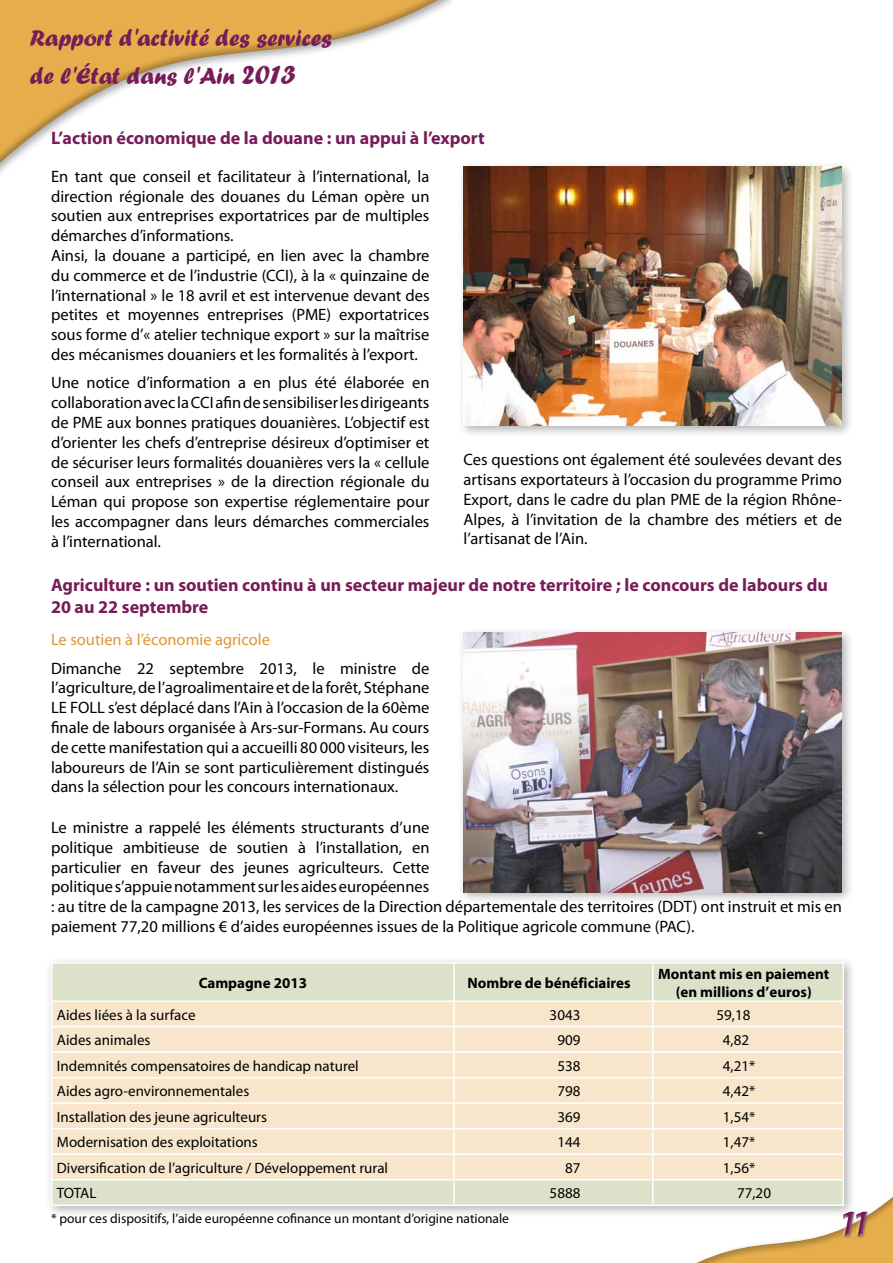
<style>
.page{position:relative;width:893px;height:1263px;background:#fff}
.page>*{position:absolute;margin:0;border:0;box-sizing:border-box;transform-origin:0 0}
.t1{font:italic 700 37.5px "Myriad Pro";color:#761c58}
.t2{font:24px/38.4px "Forte";color:#761c58}
.t3{font:700 18px/21.6px "Myriad Pro";color:#761c58}
.t4{font:16.5px/19.8px "Myriad Pro";color:#000;text-align:justify}
.t5{font:16.5px "Myriad Pro";color:#de9632}
.t6{font:15px "Myriad Pro";color:#000}
.t7{font:700 15px/18px "Myriad Pro";color:#000;text-align:center}
.t8{font:13.5px "Myriad Pro";color:#000}
.s1{font-size:28.5px}
</style>
<div class="page">
<div style="left:0;top:0;width:448px;height:185px;background:#000;opacity:.4"></div>
<div style="left:457px;top:627px;width:397px;height:277px;background:#000;opacity:.3"></div>
<img style="left:463px;top:633px;width:379px;height:259px">
<div style="left:457px;top:160px;width:397px;height:278px;background:#000;opacity:.3"></div>
<img style="left:463px;top:166px;width:379px;height:260px">
<div style="left:45px;top:956px;width:811px;height:262px;background:#000;opacity:.3"></div>
<div style="left:53px;top:964px;width:790px;height:240px;background:#dce2ca"></div>
<div style="left:53px;top:1002px;width:627px;height:177px;background:#f7e6cc"></div>
<hr style="left:51px;top:962px;width:403px;height:2px;background:#fff">
<hr style="left:51px;top:964px;width:2px;height:36px;background:#fff">
<hr style="left:51px;top:1000px;width:403px;height:2px;background:#fff">
<hr style="left:51px;top:1002px;width:2px;height:24px;background:#fff">
<hr style="left:51px;top:1026px;width:403px;height:1px;background:#fff">
<hr style="left:51px;top:1027px;width:2px;height:24px;background:#fff">
<hr style="left:51px;top:1051px;width:403px;height:2px;background:#fff">
<hr style="left:51px;top:1053px;width:2px;height:24px;background:#fff">
<hr style="left:51px;top:1077px;width:403px;height:1px;background:#fff">
<hr style="left:51px;top:1078px;width:2px;height:24px;background:#fff">
<hr style="left:51px;top:1102px;width:403px;height:2px;background:#fff">
<hr style="left:51px;top:1104px;width:2px;height:24px;background:#fff">
<hr style="left:51px;top:1128px;width:403px;height:1px;background:#fff">
<hr style="left:51px;top:1129px;width:2px;height:24px;background:#fff">
<hr style="left:51px;top:1153px;width:403px;height:2px;background:#fff">
<hr style="left:51px;top:1155px;width:2px;height:24px;background:#fff">
<hr style="left:51px;top:1179px;width:403px;height:1px;background:#fff">
<hr style="left:51px;top:1180px;width:2px;height:24px;background:#fff">
<hr style="left:51px;top:1204px;width:403px;height:2px;background:#fff">
<hr style="left:454px;top:962px;width:199px;height:2px;background:#fff">
<hr style="left:453px;top:964px;width:2px;height:36px;background:#fff">
<hr style="left:653px;top:962px;width:191px;height:2px;background:#fff">
<hr style="left:652px;top:964px;width:1px;height:36px;background:#fff">
<hr style="left:843px;top:964px;width:1px;height:36px;background:#fff">
<hr style="left:454px;top:1000px;width:199px;height:2px;background:#fff">
<hr style="left:453px;top:1002px;width:2px;height:24px;background:#fff">
<hr style="left:653px;top:1000px;width:191px;height:2px;background:#fff">
<hr style="left:454px;top:1026px;width:199px;height:1px;background:#fff">
<hr style="left:453px;top:1027px;width:2px;height:24px;background:#fff">
<hr style="left:653px;top:1026px;width:191px;height:1px;background:#fff">
<hr style="left:454px;top:1051px;width:199px;height:2px;background:#fff">
<hr style="left:453px;top:1053px;width:2px;height:24px;background:#fff">
<hr style="left:653px;top:1051px;width:191px;height:2px;background:#fff">
<hr style="left:454px;top:1077px;width:199px;height:1px;background:#fff">
<hr style="left:453px;top:1078px;width:2px;height:24px;background:#fff">
<hr style="left:653px;top:1077px;width:191px;height:1px;background:#fff">
<hr style="left:454px;top:1102px;width:199px;height:2px;background:#fff">
<hr style="left:453px;top:1104px;width:2px;height:24px;background:#fff">
<hr style="left:653px;top:1102px;width:191px;height:2px;background:#fff">
<hr style="left:454px;top:1128px;width:199px;height:1px;background:#fff">
<hr style="left:453px;top:1129px;width:2px;height:24px;background:#fff">
<hr style="left:653px;top:1128px;width:191px;height:1px;background:#fff">
<hr style="left:454px;top:1153px;width:199px;height:2px;background:#fff">
<hr style="left:453px;top:1155px;width:2px;height:24px;background:#fff">
<hr style="left:653px;top:1153px;width:191px;height:2px;background:#fff">
<hr style="left:454px;top:1179px;width:199px;height:1px;background:#fff">
<hr style="left:453px;top:1180px;width:2px;height:24px;background:#fff">
<hr style="left:653px;top:1179px;width:191px;height:1px;background:#fff">
<svg style="left:652px;top:1002px;width:1px;height:202px"></svg>
<svg style="left:680px;top:1002px;width:213px;height:261px"></svg>
<hr style="left:454px;top:1204px;width:199px;height:2px;background:#fff">
<hr style="left:653px;top:1204px;width:191px;height:2px;background:#fff">
<h2 class="t2" style="left:30px;top:18px;width:304px">Rapport d'activité des services de l'état dans l'Ain <span class="s1">2013</span></h2>
<p class="t3" style="left:51px;top:128px;width:435px">L’action économique de la douane : un appui à l’export</p>
<p class="t4" style="left:51px;top:167px;width:380px;text-align:left">En tant que conseil et facilitateur à l’international, la direction régionale des douanes du Léman opère un soutien aux entreprises exportatrices par de multiples démarches d’informations.<br>Ainsi, la douane a participé, en lien avec la chambre du commerce et de l’industrie (CCI), à la « quinzaine de l’international » le 18 avril et est intervenue devant des petites et moyennes entreprises (PME) exportatrices sous forme d’« atelier technique export » sur la maîtrise des mécanismes douaniers et les formalités à l’export.</p>
<p class="t4" style="left:51px;top:373px;width:380px">Une notice d’information a en plus été élaborée en collaboration avec la CCI afin de sensibiliser les dirigeants de PME aux bonnes pratiques douanières. L’objectif est d’orienter les chefs d’entreprise désireux d’optimiser et de sécuriser leurs formalités douanières vers la « cellule conseil aux entreprises » de la direction régionale du Léman qui propose son expertise réglementaire pour les accompagner dans leurs démarches commerciales à l’international.</p>
<p class="t4" style="left:463px;top:450px;width:380px">Ces questions ont également été soulevées devant des artisans exportateurs à l’occasion du programme Primo Export, dans le cadre du plan PME de la région Rhône-Alpes, à l’invitation de la chambre des métiers et de l’artisanat de l’Ain.</p>
<p class="t3" style="left:51px;top:574px;width:778px">Agriculture : un soutien continu à un secteur majeur de notre territoire ; le concours de labours du<br>20 au 22 septembre</p>
<p class="t5" style="left:51px;top:631px;width:220px">Le soutien à l’économie agricole</p>
<p class="t4" style="left:51px;top:658px;width:380px">Dimanche 22 septembre 2013, le ministre de l’agriculture, de l’agroalimentaire et de la forêt, Stéphane LE FOLL s’est déplacé dans l’Ain à l’occasion de la 60ème finale de labours organisée à Ars-sur-Formans. Au cours de cette manifestation qui a accueilli 80 000 visiteurs, les laboureurs de l’Ain se sont particulièrement distingués dans la sélection pour les concours internationaux.</p>
<p class="t4" style="left:51px;top:818px;width:792px;text-align:left">Le ministre a rappelé les éléments structurants d’une<br>politique ambitieuse de soutien à l’installation, en<br>particulier en faveur des jeunes agriculteurs. Cette<br>politique s’appuie notamment sur les aides européennes<br>: au titre de la campagne 2013, les services de la Direction départementale des territoires (DDT) ont instruit et mis en paiement 77,20 millions € d’aides européennes issues de la Politique agricole commune (PAC).</p>
<p class="t7" style="left:199px;top:974px;width:110px">Campagne 2013</p>
<p class="t7" style="left:467px;top:974px;width:165px">Nombre de bénéficiaires</p>
<p class="t7" style="left:658px;top:965px;width:173px">Montant mis en paiement (en millions d’euros)</p>
<p class="t6" style="left:57px;top:1006px;width:140px">Aides liées à la surface</p>
<p class="t6" style="left:550px;top:1006px;width:32px">3043</p>
<p class="t6" style="left:716px;top:1006px;width:35px">59,18</p>
<p class="t6" style="left:57px;top:1032px;width:95px">Aides animales</p>
<p class="t6" style="left:557px;top:1032px;width:25px">909</p>
<p class="t6" style="left:723px;top:1032px;width:28px">4,82</p>
<p class="t6" style="left:57px;top:1057px;width:303px">Indemnités compensatoires de handicap naturel</p>
<p class="t6" style="left:557px;top:1057px;width:25px">538</p>
<p class="t6" style="left:723px;top:1057px;width:34px">4,21*</p>
<p class="t6" style="left:57px;top:1083px;width:194px">Aides agro-environnementales</p>
<p class="t6" style="left:557px;top:1083px;width:25px">798</p>
<p class="t6" style="left:723px;top:1083px;width:34px">4,42*</p>
<p class="t6" style="left:57px;top:1108px;width:212px">Installation des jeune agriculteurs</p>
<p class="t6" style="left:557px;top:1108px;width:25px">369</p>
<p class="t6" style="left:723px;top:1108px;width:34px">1,54*</p>
<p class="t6" style="left:57px;top:1134px;width:202px">Modernisation des exploitations</p>
<p class="t6" style="left:557px;top:1134px;width:25px">144</p>
<p class="t6" style="left:723px;top:1134px;width:34px">1,47*</p>
<p class="t6" style="left:57px;top:1159px;width:333px">Diversification de l’agriculture / Développement rural</p>
<p class="t6" style="left:565px;top:1159px;width:17px">87</p>
<p class="t6" style="left:723px;top:1159px;width:34px">1,56*</p>
<p class="t6" style="left:57px;top:1185px;width:41px">TOTAL</p>
<p class="t6" style="left:550px;top:1185px;width:32px">5888</p>
<p class="t6" style="left:737px;top:1185px;width:35px">77,20</p>
<p class="t8" style="left:51px;top:1211px;width:460px">* pour ces dispositifs, l’aide européenne cofinance un montant d’origine nationale</p>
<h1 class="t1" style="left:837px;top:1202px;width:35px">11</h1>
</div>
